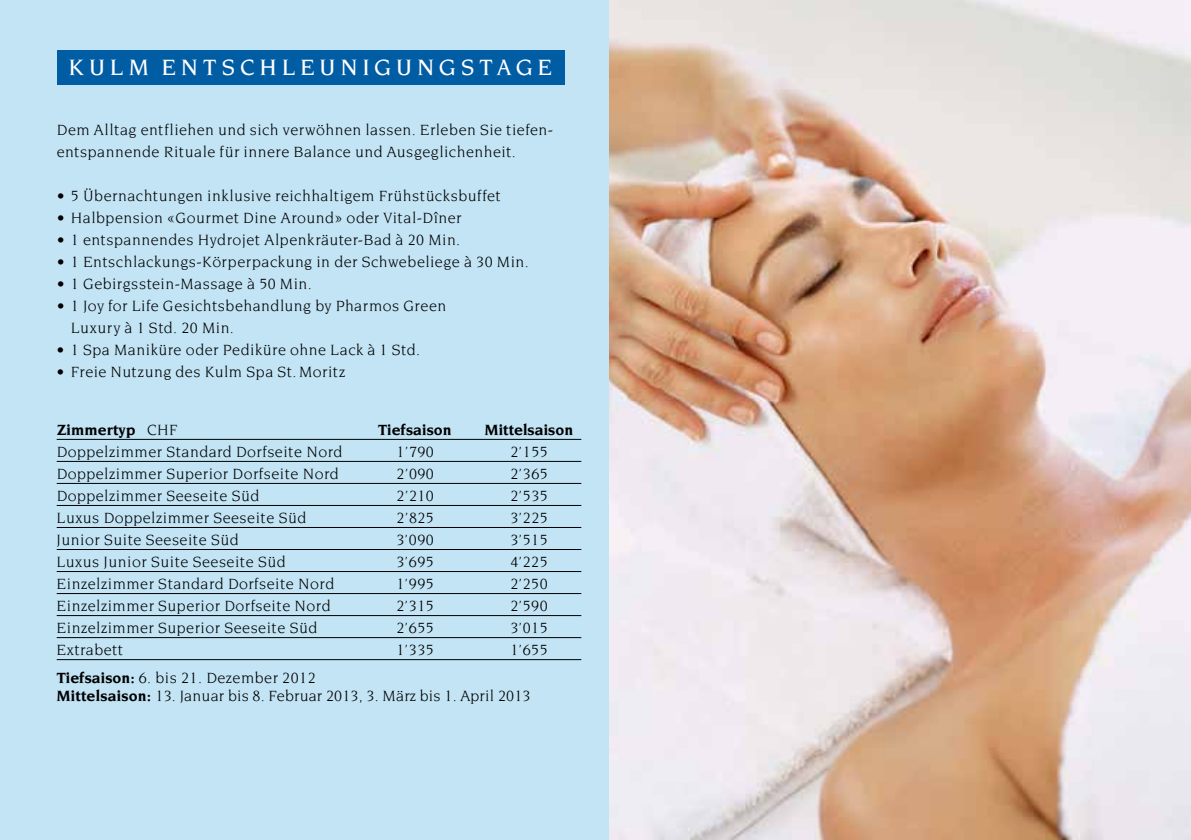
<style>
.page{position:relative;width:1191px;height:840px;background:#fff}
.page>*{position:absolute;margin:0;border:0;box-sizing:border-box;transform-origin:0 0}
.t1{font:500 24px "Novarese Std";letter-spacing:.205em;color:#fff}
.t2{font:16px/22px "Novarese Std";letter-spacing:.03em;color:#000}
.t3{font:16px/18px "Novarese Std";letter-spacing:.01em;color:#000}
.t4{font:700 16px "Novarese Std";letter-spacing:.005em;color:#000}
.s1{font-weight:400}
.s2{font-weight:700}
</style>
<div class="page">
<div style="left:0;top:0;width:1191px;height:839px;background:#c2e4f5"></div>
<hr style="left:57px;top:439px;width:524px;height:1px;background:#000">
<hr style="left:57px;top:461px;width:524px;height:1px;background:#000">
<hr style="left:57px;top:483px;width:524px;height:1px;background:#000">
<hr style="left:57px;top:505px;width:524px;height:1px;background:#000">
<hr style="left:57px;top:527px;width:524px;height:1px;background:#000">
<hr style="left:57px;top:549px;width:524px;height:1px;background:#000">
<hr style="left:57px;top:571px;width:524px;height:1px;background:#000">
<hr style="left:57px;top:593px;width:524px;height:1px;background:#000">
<hr style="left:57px;top:615px;width:524px;height:1px;background:#000">
<hr style="left:57px;top:637px;width:524px;height:1px;background:#000">
<hr style="left:57px;top:659px;width:524px;height:1px;background:#000">
<div style="left:57px;top:51px;width:507px;height:34px;background:#005da4"></div>
<img style="left:609px;top:0;width:582px;height:839px">
<h1 class="t1" style="left:68px;top:54px;width:62px">KULM</h1>
<h1 class="t1" style="left:161px;top:54px;width:20px">ENTSCHLE</h1>
<h1 class="t1" style="left:319px;top:54px;width:39px">UNIG</h1>
<h1 class="t1" style="left:396px;top:54px;width:41px">UNGST</h1>
<h1 class="t1" style="left:497px;top:54px;width:38px">AGE</h1>
<p class="t2" style="left:57px;top:119px;width:498px">Dem Alltag entfliehen und sich verwöhnen lassen. Erleben Sie tiefen&shy;entspannende Rituale für innere Balance und Ausgeglichenheit.</p>
<p class="t2" style="left:57px;top:185px;width:446px">• 5 Übernachtungen inklusive reichhaltigem Frühstücksbuffet</p>
<p class="t2" style="left:57px;top:207px;width:406px">• Halbpension «Gourmet Dine Around» oder Vital-Dîner</p>
<p class="t2" style="left:57px;top:229px;width:405px">• 1 entspannendes Hydrojet Alpenkräuter-Bad à 20 Min.</p>
<p class="t2" style="left:57px;top:251px;width:473px">• 1 Entschlackungs-Körperpackung in der Schwebeliege à 30 Min.</p>
<p class="t2" style="left:57px;top:273px;width:257px">• 1 Gebirgsstein-Massage à 50 Min.</p>
<p class="t2" style="left:71px;top:295px;width:377px;text-indent:-14px">• 1 Joy for Life Gesichtsbehandlung by Pharmos Green<br>Luxury à 1 Std. 20 Min.</p>
<p class="t2" style="left:57px;top:339px;width:365px">• 1 Spa Maniküre oder Pediküre ohne Lack à 1 Std.</p>
<p class="t2" style="left:57px;top:361px;width:290px">• Freie Nutzung des Kulm Spa St. Moritz</p>
<p class="t4" style="left:57px;top:420px;width:122px">Zimmertyp <span class="s1">CHF</span></p>
<p class="t4" style="left:378px;top:420px;width:75px">Tiefsaison</p>
<p class="t4" style="left:484px;top:420px;width:90px">Mittelsaison</p>
<p class="t2" style="left:57px;top:440px;width:287px">Doppelzimmer Standard Dorfseite Nord</p>
<p class="t2" style="left:396px;top:440px;width:39px">1’790</p>
<p class="t2" style="left:510px;top:440px;width:39px">2’155</p>
<p class="t2" style="left:57px;top:462px;width:284px">Doppelzimmer Superior Dorfseite Nord</p>
<p class="t2" style="left:396px;top:462px;width:39px">2’090</p>
<p class="t2" style="left:510px;top:462px;width:39px">2’365</p>
<p class="t2" style="left:57px;top:484px;width:204px">Doppelzimmer Seeseite Süd</p>
<p class="t2" style="left:396px;top:484px;width:39px">2’210</p>
<p class="t2" style="left:510px;top:484px;width:39px">2’535</p>
<p class="t2" style="left:57px;top:506px;width:251px">Luxus Doppelzimmer Seeseite Süd</p>
<p class="t2" style="left:396px;top:506px;width:39px">2’825</p>
<p class="t2" style="left:510px;top:506px;width:39px">3’225</p>
<p class="t2" style="left:57px;top:528px;width:183px">Junior Suite Seeseite Süd</p>
<p class="t2" style="left:396px;top:528px;width:39px">3’090</p>
<p class="t2" style="left:510px;top:528px;width:39px">3’515</p>
<p class="t2" style="left:57px;top:550px;width:230px">Luxus Junior Suite Seeseite Süd</p>
<p class="t2" style="left:396px;top:550px;width:39px">3’695</p>
<p class="t2" style="left:510px;top:550px;width:39px">4’225</p>
<p class="t2" style="left:57px;top:572px;width:279px">Einzelzimmer Standard Dorfseite Nord</p>
<p class="t2" style="left:396px;top:572px;width:39px">1’995</p>
<p class="t2" style="left:510px;top:572px;width:39px">2’250</p>
<p class="t2" style="left:57px;top:594px;width:275px">Einzelzimmer Superior Dorfseite Nord</p>
<p class="t2" style="left:396px;top:594px;width:39px">2’315</p>
<p class="t2" style="left:510px;top:594px;width:39px">2’590</p>
<p class="t2" style="left:57px;top:616px;width:262px">Einzelzimmer Superior Seeseite Süd</p>
<p class="t2" style="left:396px;top:616px;width:39px">2’655</p>
<p class="t2" style="left:510px;top:616px;width:39px">3’015</p>
<p class="t2" style="left:57px;top:638px;width:68px">Extrabett</p>
<p class="t2" style="left:396px;top:638px;width:39px">1’335</p>
<p class="t2" style="left:510px;top:638px;width:39px">1’655</p>
<p class="t3" style="left:57px;top:668px;width:475px"><span class="s2">Tiefsaison:</span> 6. bis 21. Dezember 2012<br><span class="s2">Mittelsaison:</span> 13. Januar bis 8. Februar 2013, 3. März bis 1. April 2013</p>
</div>
